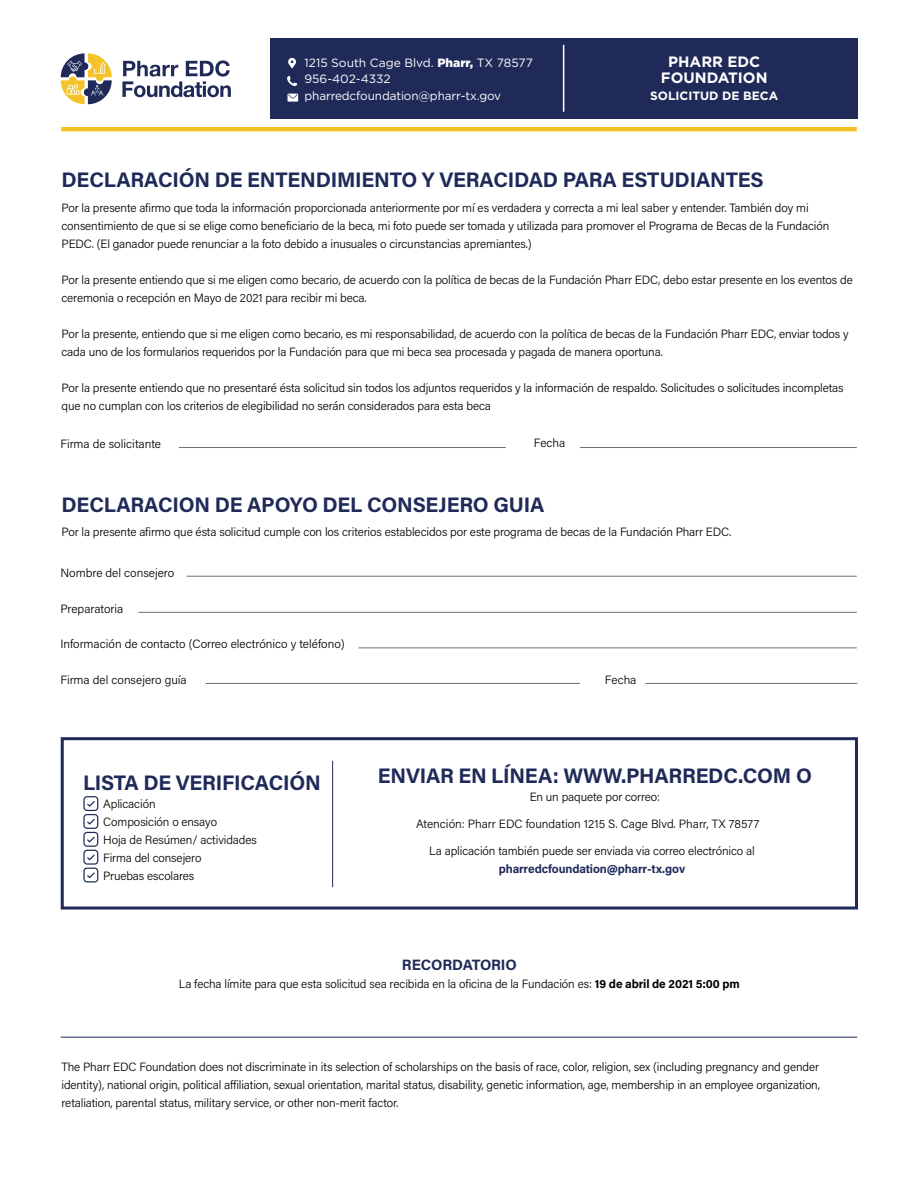
<style>
.page{position:relative;width:918px;height:1188px;background:#fff}
.page>*{position:absolute;margin:0;border:0;box-sizing:border-box;transform-origin:0 0}
.t1{font:700 21px "Acumin Pro";letter-spacing:-.01em;color:#1f2a59}
.t2{font:700 15px/16.5px "Gotham";color:#fff;text-align:center}
.t3{font:700 15px "Acumin Pro";letter-spacing:-.01em;color:#1f2a59}
.t4{font:300 12px/18px "Acumin Pro";letter-spacing:-.01em;color:#000}
.t5{font:12px/16.5px "Gotham";letter-spacing:-.01em;color:#fff}
.t6{font:700 12px "Acumin Pro";letter-spacing:-.01em;color:#1f2a59}
.t7{font:700 12px "Gotham";color:#fff}
.s1{font-weight:900}
.s2{font-weight:700}
</style>
<div class="page">
<hr style="left:61px;top:127px;width:796px;height:4px;background:#f4c22a">
<svg style="left:122px;top:60px;width:109px;height:37px"></svg>
<svg style="left:61px;top:53px;width:51px;height:51px"></svg>
<div style="left:270px;top:38px;width:587px;height:81px;background:#1f2a59"></div>
<svg style="left:287px;top:76px;width:10px;height:10px"></svg>
<svg style="left:287px;top:94px;width:11px;height:8px"></svg>
<svg style="left:288px;top:58px;width:8px;height:10px"></svg>
<hr style="left:563px;top:45px;width:1px;height:67px;background:#fff">
<div style="left:61px;top:737px;width:797px;height:173px;border:3px solid #1f2a59"></div>
<hr style="left:332px;top:761px;width:1px;height:126px;background:#1f2a59">
<hr style="left:61px;top:1037px;width:796px;height:1px;background:#1f2a59">
<hr style="left:187px;top:576px;width:670px;height:1px;background:#6d6e71">
<hr style="left:139px;top:612px;width:718px;height:1px;background:#6d6e71">
<hr style="left:358px;top:648px;width:499px;height:1px;background:#6d6e71">
<hr style="left:206px;top:683px;width:374px;height:1px;background:#6d6e71">
<hr style="left:645px;top:683px;width:212px;height:1px;background:#6d6e71">
<hr style="left:179px;top:447px;width:327px;height:1px;background:#6d6e71">
<hr style="left:580px;top:447px;width:277px;height:1px;background:#6d6e71">
<svg style="left:83px;top:796px;width:15px;height:86px"></svg>
<p class="t5" style="left:305px;top:54px;width:230px">1215 South Cage Blvd. <span class="s1">Pharr,</span> TX 78577<br>956-402-4332 pharredcfoundation@pharr-tx.gov</p>
<p class="t2" style="left:661px;top:53px;width:108px">PHARR EDC<br>FOUNDATION</p>
<p class="t7" style="left:650px;top:87px;width:130px">SOLICITUD DE BECA</p>
<h1 class="t1" style="left:62px;top:165px;width:704px">DECLARACIÓN DE ENTENDIMIENTO Y VERACIDAD PARA ESTUDIANTES</h1>
<p class="t4" style="left:62px;top:198px;width:769px">Por la presente afirmo que toda la información proporcionada anteriormente por mí es verdadera y correcta a mi leal saber y entender. También doy mi consentimiento de que si se elige como beneficiario de la beca, mi foto puede ser tomada y utilizada para promover el Programa de Becas de la Fundación<br>PEDC. (El ganador puede renunciar a la foto debido a inusuales o circunstancias apremiantes.)</p>
<p class="t4" style="left:62px;top:270px;width:793px">Por la presente entiendo que si me eligen como becario, de acuerdo con la política de becas de la Fundación Pharr EDC, debo estar presente en los eventos de ceremonia o recepción en Mayo de 2021 para recibir mi beca.</p>
<p class="t4" style="left:62px;top:324px;width:789px">Por la presente, entiendo que si me eligen como becario, es mi responsabilidad, de acuerdo con la política de becas de la Fundación Pharr EDC, enviar todos y cada uno de los formularios requeridos por la Fundación para que mi beca sea procesada y pagada de manera oportuna.</p>
<p class="t4" style="left:62px;top:378px;width:784px">Por la presente entiendo que no presentaré ésta solicitud sin todos los adjuntos requeridos y la información de respaldo. Solicitudes o solicitudes incompletas que no cumplan con los criterios de elegibilidad no serán considerados para esta beca</p>
<p class="t4" style="left:60px;top:434px;width:102px">Firma de solicitante</p>
<p class="t4" style="left:534px;top:434px;width:33px">Fecha</p>
<h1 class="t1" style="left:62px;top:489px;width:484px">DECLARACION DE APOYO DEL CONSEJERO GUIA</h1>
<p class="t4" style="left:62px;top:523px;width:671px">Por la presente afirmo que ésta solicitud cumple con los criterios establecidos por este programa de becas de la Fundación Pharr EDC.</p>
<p class="t4" style="left:60px;top:564px;width:116px">Nombre del consejero</p>
<p class="t4" style="left:60px;top:599px;width:64px">Preparatoria</p>
<p class="t4" style="left:60px;top:634px;width:286px">Información de contacto (Correo electrónico y teléfono)</p>
<p class="t4" style="left:60px;top:670px;width:128px">Firma del consejero guía</p>
<p class="t4" style="left:605px;top:670px;width:33px">Fecha</p>
<h1 class="t1" style="left:83px;top:768px;width:239px">LISTA DE VERIFICACIÓN</h1>
<p class="t4" style="left:103px;top:795px;width:155px">Aplicación<br>Composición o ensayo<br>Hoja de Resúmen/ actividades<br>Firma del consejero<br>Pruebas escolares</p>
<h1 class="t1" style="left:378px;top:761px;width:436px">ENVIAR EN LÍNEA: WWW.PHARREDC.COM O</h1>
<p class="t4" style="left:530px;top:787px;width:132px">En un paquete por correo:</p>
<p class="t4" style="left:416px;top:814px;width:345px">Atención: Pharr EDC foundation 1215 S. Cage Blvd. Pharr, TX 78577</p>
<p class="t4" style="left:429px;top:841px;width:327px">La aplicación también puede ser enviada via correo electrónico al</p>
<p class="t6" style="left:499px;top:860px;width:188px">pharredcfoundation@pharr-tx.gov</p>
<p class="t3" style="left:402px;top:954px;width:116px">RECORDATORIO</p>
<p class="t4" style="left:179px;top:974px;width:563px">La fecha límite para que esta solicitud sea recibida en la oficina de la Fundación es: <span class="s2">19 de abril de 2021 5:00 pm</span></p>
<p class="t4" style="left:62px;top:1057px;width:760px;text-align:justify">The Pharr EDC Foundation does not discriminate in its selection of scholarships on the basis of race, color, religion, sex (including pregnancy and gender identity), national origin, political affiliation, sexual orientation, marital status, disability, genetic information, age, membership in an employee organization, retaliation, parental status, military service, or other non-merit factor.</p>
</div>
